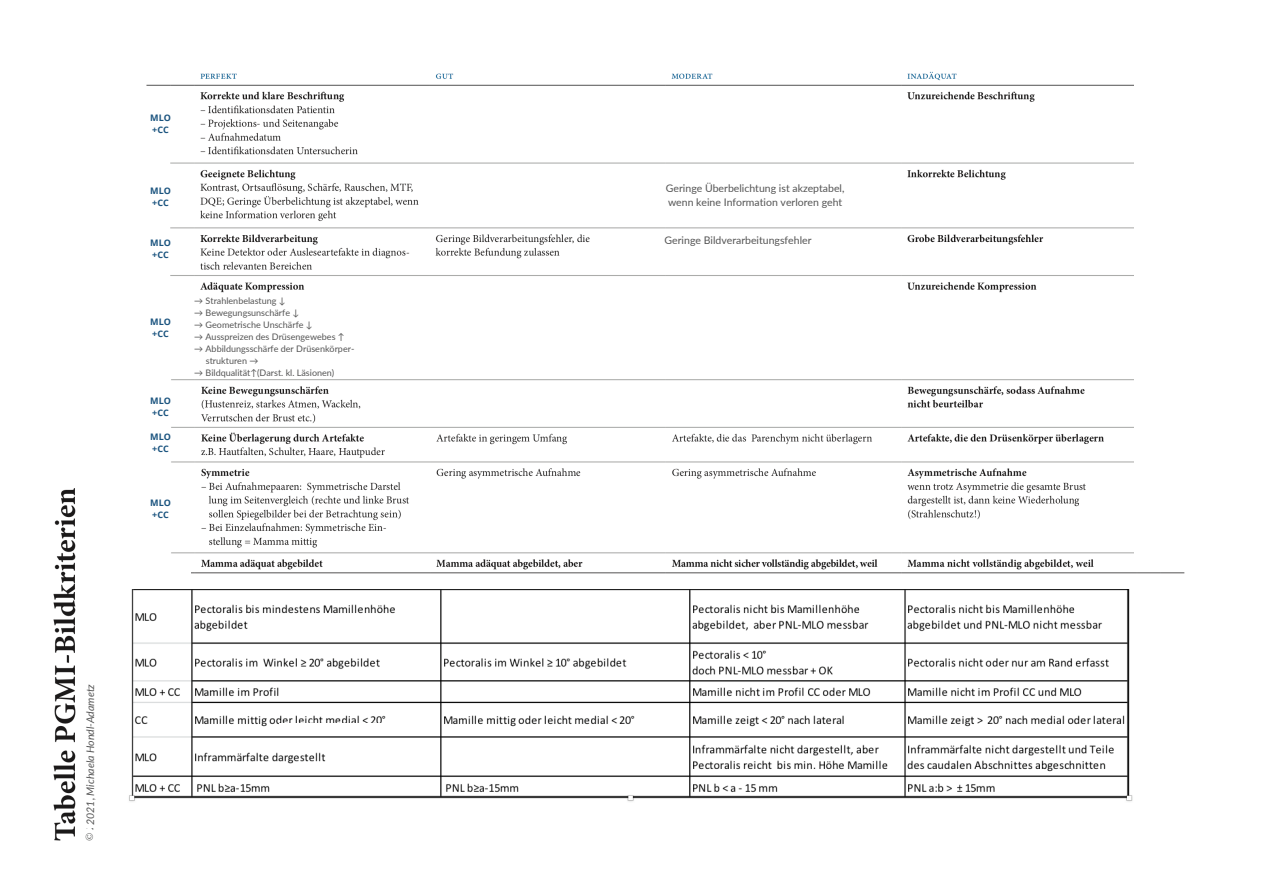
<style>
.page{position:relative;width:1263px;height:894px;background:#fff}
.page>*{position:absolute;margin:0;border:0;box-sizing:border-box;transform-origin:0 0}
.t1{font:10.5px "Lato";color:#545454}
.t2{font:italic 10.5px "Lato";color:#545454}
.t3{font:9px "Lato";color:#545454}
.t4{font:700 9px "Open Sans";color:#1b547f}
</style>
<div class="page">
<img style="left:53px;top:71px;width:1081px;height:770px">
<div style="left:665px;top:230px;width:212px;height:17px;background:#fff"></div>
<div style="left:82px;top:643px;width:15px;height:184px;background:#fff"></div>
<div style="left:139px;top:295px;width:1049px;height:557px;background:#fff"></div>
<img style="left:171px;top:379px;width:1014px;height:195px">
<div style="left:171px;top:57px;width:23px;height:24px;background:#fff"></div>
<div style="left:171px;top:89px;width:23px;height:24px;background:#fff"></div>
<div style="left:171px;top:170px;width:23px;height:24px;background:#fff"></div>
<div style="left:171px;top:234px;width:23px;height:24px;background:#fff"></div>
<div style="left:165px;top:277px;width:23px;height:24px;background:#fff"></div>
<div style="left:147px;top:283px;width:23px;height:24px;background:#fff"></div>
<div style="left:165px;top:383px;width:23px;height:24px;background:#fff"></div>
<div style="left:171px;top:430px;width:23px;height:23px;background:#fff"></div>
<div style="left:165px;top:468px;width:23px;height:23px;background:#fff"></div>
<div style="left:147px;top:556px;width:44px;height:18px;background:#fff"></div>
<div style="left:1134px;top:69px;width:65px;height:496px;background:#fff"></div>
<img style="left:115px;top:589px;width:1018px;height:224px">
<div style="left:279px;top:723px;width:123px;height:10px;background:#fff"></div>
<p class="t4" style="left:150px;top:111px;width:22px">MLO</p>
<p class="t4" style="left:152px;top:123px;width:18px">+CC</p>
<p class="t4" style="left:150px;top:184px;width:22px">MLO</p>
<p class="t4" style="left:152px;top:196px;width:18px">+CC</p>
<p class="t4" style="left:150px;top:236px;width:22px">MLO</p>
<p class="t4" style="left:152px;top:248px;width:18px">+CC</p>
<p class="t4" style="left:150px;top:316px;width:22px">MLO</p>
<p class="t4" style="left:152px;top:328px;width:18px">+CC</p>
<p class="t4" style="left:150px;top:394px;width:22px">MLO</p>
<p class="t4" style="left:152px;top:406px;width:18px">+CC</p>
<p class="t4" style="left:150px;top:430px;width:22px">MLO</p>
<p class="t4" style="left:152px;top:442px;width:18px">+CC</p>
<p class="t4" style="left:150px;top:496px;width:22px">MLO</p>
<p class="t4" style="left:152px;top:508px;width:18px">+CC</p>
<p class="t3" style="left:194px;top:294px;width:93px">→ Strahlenbelastung ↓</p>
<p class="t3" style="left:194px;top:306px;width:106px">→ Bewegungsunschärfe ↓</p>
<p class="t3" style="left:194px;top:318px;width:120px">→ Geometrische Unschärfe ↓</p>
<p class="t3" style="left:194px;top:330px;width:152px">→ Ausspreizen des Drüsengewebes ↑</p>
<p class="t3" style="left:194px;top:342px;width:162px">→ Abbildungsschärfe der Drüsenkörper-</p>
<p class="t3" style="left:206px;top:354px;width:54px">strukturen →</p>
<p class="t3" style="left:194px;top:366px;width:142px">→ Bildqualität↑(Darst. kl. Läsionen)</p>
<p class="t2" style="left:84px;top:824px;width:142px;rotate:-90deg">2021, Michaela Hondl-Adametz</p>
<p class="t1" style="left:666px;top:181px;width:180px">Geringe Überbelichtung ist akzeptabel,</p>
<p class="t1" style="left:668px;top:195px;width:176px">wenn keine Information verloren geht</p>
<p class="t1" style="left:665px;top:233px;width:148px">Geringe Bildverarbeitungsfehler</p>
</div>
